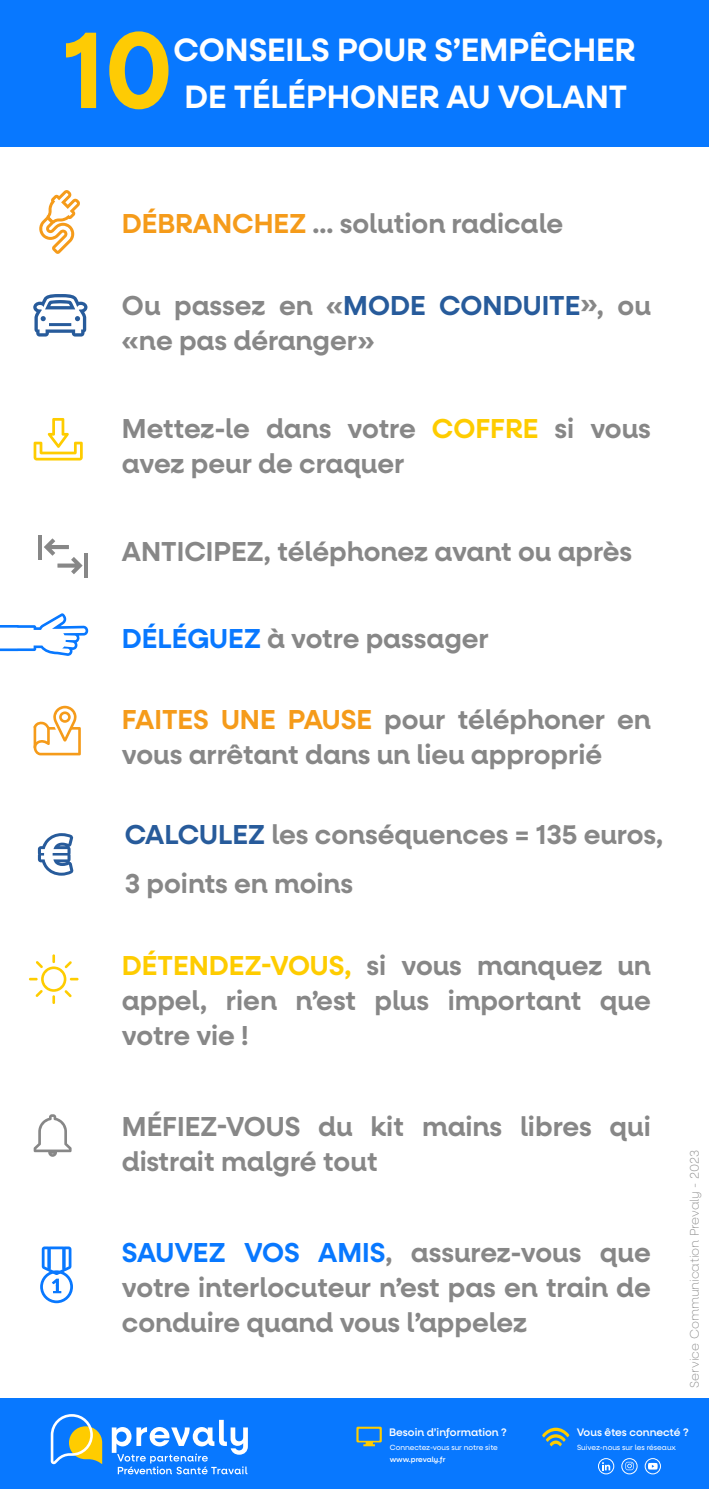
<style>
.page{position:relative;width:709px;height:1489px;background:#fff}
.page>*{position:absolute;margin:0;border:0;box-sizing:border-box;transform-origin:0 0}
.t1{font:600 109.25px "Neulis Alt";color:#fecb04}
.t2{font:600 32.5px/47.5px "Neulis Alt";color:#fff;text-align:center}
.t3{font:600 27.5px/35px "Neulis Alt";color:#878787}
.t4{font:200 12.5px "Neulis Alt";color:#878787}
.t5{font:500 11px "Neulis Alt";color:#fff}
.t6{font:7.5px "Neulis Alt";color:#fff}
.t7{font:500 7.5px "Neulis Alt";color:#fff}
.s1{color:#f59b1a}
.s2{color:#275b9b}
.s3{color:#fecc00}
.s4{color:#0878ff}
</style>
<div class="page">
<div style="left:0;top:0;width:709px;height:146px;background:#0878ff"></div>
<div style="left:0;top:1398px;width:709px;height:90px;background:#0878ff"></div>
<svg style="left:356px;top:1426px;width:26px;height:19px"></svg>
<svg style="left:542px;top:1427px;width:27px;height:18px"></svg>
<svg style="left:51px;top:1414px;width:51px;height:49px"></svg>
<svg style="left:112px;top:1419px;width:136px;height:55px"></svg>
<div style="left:621px;top:1458px;width:16px;height:15px;border:1px solid #fff;border-radius:50%"></div>
<div style="left:598px;top:1458px;width:16px;height:15px;border:1px solid #fff;border-radius:50%"></div>
<svg style="left:602px;top:1462px;width:8px;height:8px"></svg>
<div style="left:645px;top:1458px;width:15px;height:15px;border:1px solid #fff;border-radius:50%"></div>
<svg style="left:648px;top:1462px;width:9px;height:7px"></svg>
<svg style="left:625px;top:1461px;width:8px;height:8px"></svg>
<svg style="left:34px;top:418px;width:49px;height:42px"></svg>
<hr style="left:38px;top:535px;width:4px;height:24px;background:#878787">
<svg style="left:44px;top:538px;width:38px;height:36px"></svg>
<hr style="left:85px;top:553px;width:3px;height:24px;background:#878787">
<svg style="left:0;top:613px;width:88px;height:43px"></svg>
<svg style="left:33px;top:705px;width:48px;height:50px"></svg>
<svg style="left:39px;top:190px;width:41px;height:64px"></svg>
<svg style="left:38px;top:833px;width:36px;height:42px"></svg>
<svg style="left:33px;top:294px;width:54px;height:42px"></svg>
<svg style="left:40px;top:1246px;width:33px;height:57px"></svg>
<svg style="left:29px;top:954px;width:50px;height:49px"></svg>
<svg style="left:34px;top:1114px;width:38px;height:42px"></svg>
<h1 class="t1" style="left:62px;top:6px;width:113px">10</h1>
<p class="t2" style="left:173px;top:26px;width:463px">CONSEILS POUR S’EMPÊCHER<br>DE TÉLÉPHONER AU VOLANT</p>
<p class="t3" style="left:122px;top:207px;width:443px"><span class="s1">DÉBRANCHEZ</span> ... solution radicale</p>
<p class="t3" style="left:122px;top:289px;width:530px">Ou passez en «<span class="s2">MODE CONDUITE</span>», ou «ne pas déranger»</p>
<p class="t3" style="left:122px;top:412px;width:530px">Mettez-le dans votre <span class="s3">COFFRE</span> si vous avez peur de craquer</p>
<p class="t3" style="left:122px;top:534px;width:512px">ANTICIPEZ, téléphonez avant ou après</p>
<p class="t3" style="left:122px;top:621px;width:368px"><span class="s4">DÉLÉGUEZ</span> à votre passager</p>
<p class="t3" style="left:122px;top:702px;width:530px"><span class="s1">FAITES UNE PAUSE</span> pour téléphoner en vous arrêtant dans un lieu approprié</p>
<p class="t3" style="left:125px;top:810px;width:540px;line-height:49.2px"><span class="s2">CALCULEZ</span> les conséquences = 135 euros,<br>3 points en moins</p>
<p class="t3" style="left:122px;top:948px;width:530px;text-align:justify"><span class="s3">DÉTENDEZ-VOUS,</span> si vous manquez un appel, rien n’est plus important que votre vie !</p>
<p class="t3" style="left:122px;top:1109px;width:530px">MÉFIEZ-VOUS du kit mains libres qui distrait malgré tout</p>
<p class="t3" style="left:122px;top:1235px;width:530px;text-align:justify"><span class="s4">SAUVEZ VOS AMIS</span>, assurez-vous que votre interlocuteur n’est pas en train de conduire quand vous l’appelez</p>
<p class="t4" style="left:687px;top:1387px;width:240px;rotate:-90deg">Service Communication Prevaly - 2023</p>
<p class="t5" style="left:389px;top:1425px;width:119px">Besoin d’information ?</p>
<p class="t6" style="left:390px;top:1442px;width:110px">Connectez-vous sur notre site</p>
<p class="t7" style="left:390px;top:1454px;width:57px">www.prevaly.fr</p>
<p class="t5" style="left:576px;top:1425px;width:113px">Vous êtes connecté ?</p>
<p class="t6" style="left:577px;top:1442px;width:100px">Suivez-nous sur les réseaux</p>
</div>
